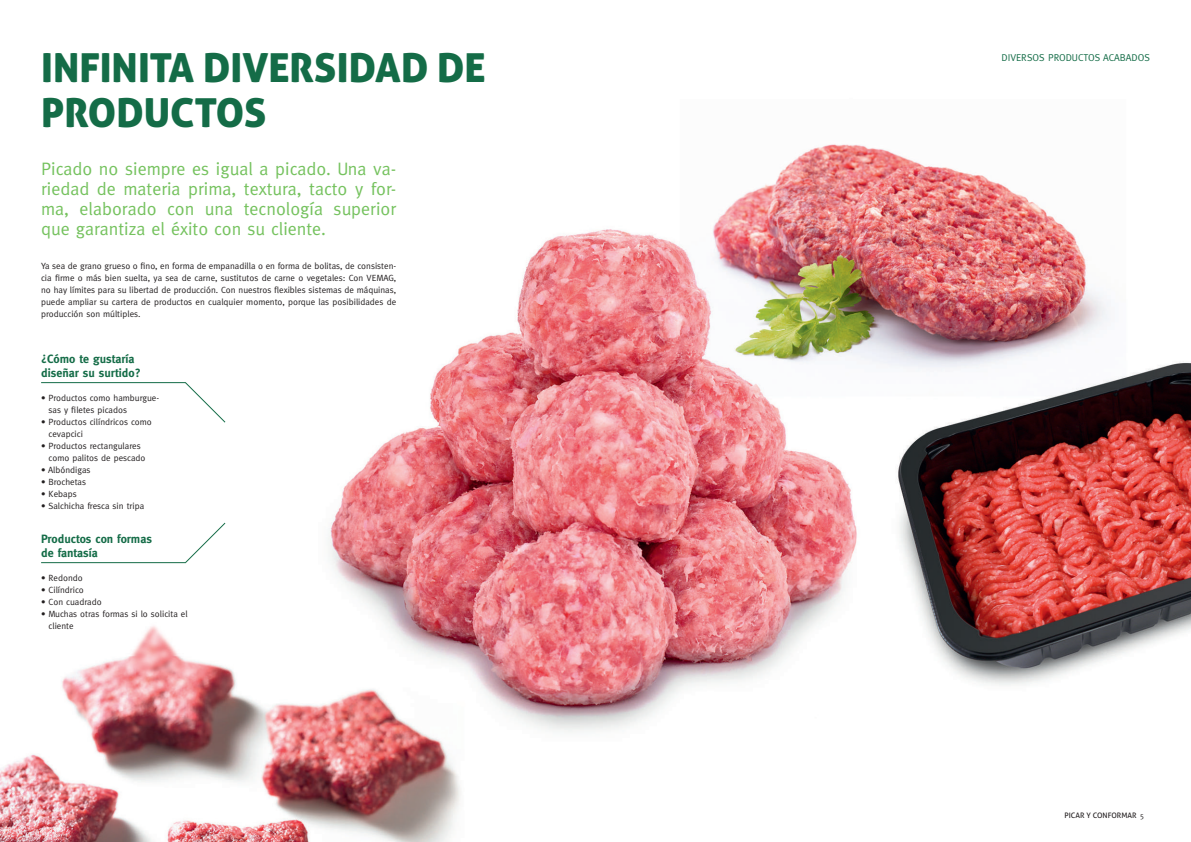
<style>
.page{position:relative;width:1191px;height:842px;background:#fff}
.page>*{position:absolute;margin:0;border:0;box-sizing:border-box;transform-origin:0 0}
.t1{font:40px/45px "Aller Display";color:#146c47}
.t2{font:18px/20px "Meta";color:#75c25e;text-align:justify}
.t3{font:700 12px/14.4px "Meta";color:#146c47}
.t4{font:10px "Meta";color:#146c47}
.t5{font:9px/12px "Meta";color:#231f20}
.t6{font:7.5px "Aller";color:#231f20}
.s1{font-family:"Meta"}
</style>
<div class="page">
<img style="left:0;top:144px;width:1191px;height:698px">
<svg style="left:184px;top:381px;width:42px;height:43px"></svg>
<svg style="left:184px;top:522px;width:42px;height:42px"></svg>
<hr style="left:41px;top:382px;width:145px;height:1px;background:#146c47">
<hr style="left:41px;top:562px;width:145px;height:1px;background:#146c47">
<h1 class="t1" style="left:41px;top:45px;width:446px">INFINITA DIVERSIDAD DE<br>PRODUCTOS</h1>
<h2 class="t2" style="left:41px;top:159px;width:356px">Picado no siempre es igual a picado. Una va&shy;riedad de materia prima, textura, tacto y for&shy;ma, elaborado con una tecnología superior que garantiza el éxito con su cliente.</h2>
<p class="t5" style="left:41px;top:260px;width:356px;text-align:justify">Ya sea de grano grueso o fino, en forma de empanadilla o en forma de bolitas, de consisten&shy;cia firme o más bien suelta, ya sea de carne, sustitutos de carne o vegetales: Con VEMAG, no hay límites para su libertad de producción. Con nuestros flexibles sistemas de máquinas, puede ampliar su cartera de productos en cualquier momento, porque las posibilidades de producción son múltiples.</p>
<h3 class="t3" style="left:41px;top:351px;width:101px">¿Cómo te gustaría diseñar su surtido?</h3>
<p class="t5" style="left:49px;top:392px;width:112px;text-indent:-7px">• Productos como hamburgue&shy;sas y filetes picados</p>
<p class="t5" style="left:49px;top:416px;width:105px;text-indent:-7px">• Productos cilíndricos como cevapcici</p>
<p class="t5" style="left:49px;top:440px;width:98px;text-indent:-7px">• Productos rectangulares como palitos de pescado</p>
<p class="t5" style="left:41px;top:464px;width:51px">• Albóndigas</p>
<p class="t5" style="left:41px;top:476px;width:47px">• Brochetas</p>
<p class="t5" style="left:41px;top:488px;width:37px">• Kebaps</p>
<p class="t5" style="left:41px;top:500px;width:105px">• Salchicha fresca sin tripa</p>
<h3 class="t3" style="left:41px;top:531px;width:112px">Productos con formas de fantasía</h3>
<p class="t5" style="left:41px;top:572px;width:43px">• Redondo</p>
<p class="t5" style="left:41px;top:584px;width:44px">• Cilíndrico</p>
<p class="t5" style="left:41px;top:596px;width:62px">• Con cuadrado</p>
<p class="t5" style="left:49px;top:608px;width:140px;text-indent:-7px">• Muchas otras formas si lo solicita el cliente</p>
<p class="t4" style="left:1001px;top:52px;width:150px">DIVERSOS PRODUCTOS ACABADOS</p>
<p class="t6" style="left:1064px;top:811px;width:81px">PICAR Y CONFORMAR <span class="s1">5</span></p>
</div>
